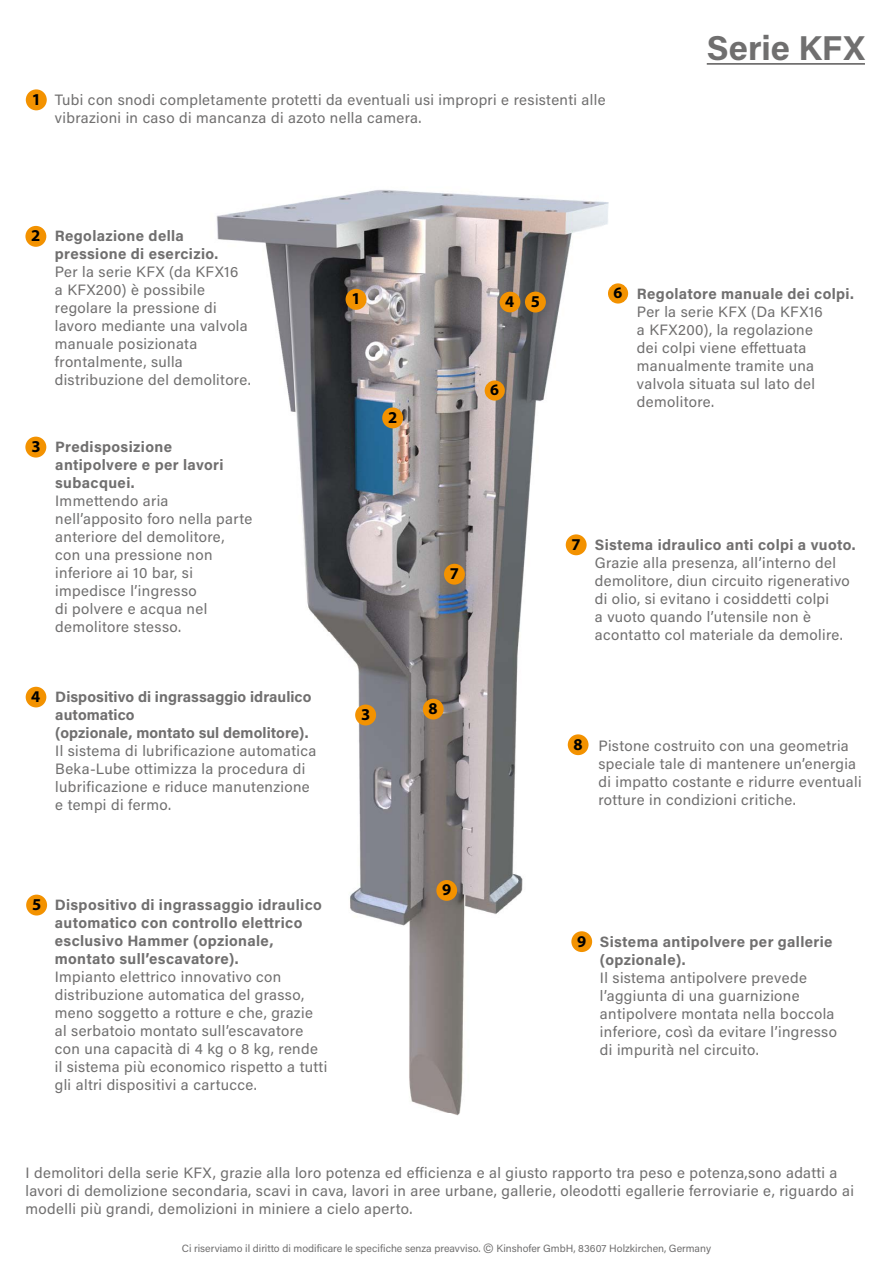
<style>
.page{position:relative;width:893px;height:1263px;background:#fff}
.page>*{position:absolute;margin:0;border:0;box-sizing:border-box;transform-origin:0 0}
.t1{font:700 34.5px "Acumin Pro";letter-spacing:.005em;color:#706f6f}
.t2{font:700 16.65px "Myriad Pro";color:#000}
.t3{font:700 16.5px "Myriad Pro";color:#000}
.t4{font:700 16.05px "Myriad Pro";color:#000}
.t5{font:15px/18px "Acumin Pro";letter-spacing:.025em;color:#706f6f}
.t6{font:700 15px/18px "Acumin Pro";letter-spacing:.02em;color:#706f6f}
.t7{font:10.5px "Acumin Pro";color:#706f6f}
.s1{font-size:13.5px}
</style>
<div class="page">
<img style="left:216px;top:190px;width:413px;height:926px">
<hr style="left:707px;top:63px;width:158px;height:2px;background:#706f6f">
<div style="left:26px;top:89px;width:21px;height:21px;background:#f39200;border-radius:50%"></div>
<div style="left:346px;top:289px;width:21px;height:21px;background:#f39200;border-radius:50%"></div>
<div style="left:25px;top:226px;width:21px;height:21px;background:#f39200;border-radius:50%"></div>
<div style="left:382px;top:407px;width:21px;height:21px;background:#f39200;border-radius:50%"></div>
<div style="left:25px;top:437px;width:21px;height:21px;background:#f39200;border-radius:50%"></div>
<div style="left:355px;top:704px;width:21px;height:21px;background:#f39200;border-radius:50%"></div>
<div style="left:26px;top:687px;width:20px;height:20px;background:#f39200;border-radius:50%"></div>
<div style="left:500px;top:292px;width:20px;height:20px;background:#f39200;border-radius:50%"></div>
<div style="left:26px;top:895px;width:21px;height:20px;background:#f39200;border-radius:50%"></div>
<div style="left:525px;top:292px;width:21px;height:20px;background:#f39200;border-radius:50%"></div>
<div style="left:608px;top:283px;width:20px;height:21px;background:#f39200;border-radius:50%"></div>
<div style="left:485px;top:380px;width:20px;height:21px;background:#f39200;border-radius:50%"></div>
<div style="left:566px;top:534px;width:21px;height:21px;background:#f39200;border-radius:50%"></div>
<div style="left:444px;top:564px;width:21px;height:21px;background:#f39200;border-radius:50%"></div>
<div style="left:568px;top:734px;width:20px;height:21px;background:#f39200;border-radius:50%"></div>
<div style="left:423px;top:699px;width:21px;height:20px;background:#f39200;border-radius:50%"></div>
<div style="left:571px;top:931px;width:21px;height:21px;background:#f39200;border-radius:50%"></div>
<div style="left:436px;top:880px;width:21px;height:21px;background:#f39200;border-radius:50%"></div>
<p class="t2" style="left:32px;top:88px;width:11px">1</p>
<p class="t5" style="left:55px;top:91px;width:552px">Tubi con snodi completamente protetti da eventuali usi impropri e resistenti alle vibrazioni in caso di mancanza di azoto nella camera.</p>
<h1 class="t1" style="left:707px;top:24px;width:160px">Serie KFX</h1>
<p class="t2" style="left:31px;top:225px;width:11px">2</p>
<p class="t6" style="left:55px;top:226px;width:165px">Regolazione della pressione di esercizio.</p>
<p class="t5" style="left:55px;top:262px;width:197px">Per la serie KFX (da KFX16<br>a KFX200) è possibile regolare la pressione di lavoro mediante una valvola manuale posizionata frontalmente, sulla distribuzione del demolitore.</p>
<p class="t2" style="left:352px;top:288px;width:11px">1</p>
<p class="t3" style="left:505px;top:291px;width:11px">4</p>
<p class="t2" style="left:531px;top:291px;width:11px">5</p>
<p class="t4" style="left:490px;top:379px;width:10px">6</p>
<p class="t4" style="left:613px;top:282px;width:10px">6</p>
<p class="t6" style="left:637px;top:284px;width:218px">Regolatore manuale dei colpi.</p>
<p class="t5" style="left:637px;top:302px;width:187px">Per la serie KFX (Da KFX16 a KFX200), la regolazione dei colpi viene effettuata manualmente tramite una valvola situata sul lato del demolitore.</p>
<p class="t2" style="left:388px;top:406px;width:11px">2</p>
<p class="t2" style="left:31px;top:436px;width:11px">3</p>
<p class="t6" style="left:55px;top:437px;width:170px">Predisposizione antipolvere e per lavori subacquei.</p>
<p class="t5" style="left:55px;top:491px;width:199px">Immettendo aria nell’apposito foro nella parte anteriore del demolitore, con una pressione non inferiore ai 10 bar, si impedisce l’ingresso<br>di polvere e acqua nel demolitore stesso.</p>
<p class="t3" style="left:450px;top:563px;width:11px">7</p>
<p class="t3" style="left:572px;top:533px;width:11px">7</p>
<p class="t6" style="left:595px;top:535px;width:262px">Sistema idraulico anti colpi a vuoto.</p>
<p class="t5" style="left:595px;top:553px;width:256px">Grazie alla presenza, all’interno del demolitore, diun circuito rigenerativo di olio, si evitano i cosiddetti colpi<br>a vuoto quando l’utensile non è acontatto col materiale da demolire.</p>
<p class="t3" style="left:31px;top:686px;width:11px">4</p>
<p class="t6" style="left:55px;top:687px;width:258px">Dispositivo di ingrassaggio idraulico automatico<br>(opzionale, montato sul demolitore).</p>
<p class="t5" style="left:55px;top:741px;width:263px">Il sistema di lubrificazione automatica Beka-Lube ottimizza la procedura di lubrificazione e riduce manutenzione e tempi di fermo.</p>
<p class="t2" style="left:361px;top:703px;width:11px">3</p>
<p class="t3" style="left:429px;top:698px;width:11px">8</p>
<p class="t3" style="left:573px;top:733px;width:11px">8</p>
<p class="t5" style="left:598px;top:736px;width:265px">Pistone costruito con una geometria speciale tale di mantenere un’energia di impatto costante e ridurre eventuali rotture in condizioni critiche.</p>
<p class="t3" style="left:442px;top:879px;width:11px">9</p>
<p class="t2" style="left:32px;top:893px;width:11px">5</p>
<p class="t6" style="left:55px;top:895px;width:269px">Dispositivo di ingrassaggio idraulico automatico con controllo elettrico esclusivo Hammer (opzionale, montato sull’escavatore).</p>
<p class="t5" style="left:55px;top:967px;width:274px">Impianto elettrico innovativo con distribuzione automatica del grasso, meno soggetto a rotture e che, grazie al serbatoio montato sull’escavatore con una capacità di 4 kg o 8 kg, rende il sistema più economico rispetto a tutti gli altri dispositivi a cartucce.</p>
<p class="t3" style="left:577px;top:930px;width:11px">9</p>
<p class="t6" style="left:600px;top:932px;width:234px">Sistema antipolvere per gallerie (opzionale).</p>
<p class="t5" style="left:600px;top:968px;width:239px">Il sistema antipolvere prevede l’aggiunta di una guarnizione antipolvere montata nella boccola inferiore, così da evitare l’ingresso di impurità nel circuito.</p>
<p class="t5" style="left:26px;top:1163px;width:830px">I demolitori della serie KFX, grazie alla loro potenza ed efficienza e al giusto rapporto tra peso e potenza,sono adatti a lavori di demolizione secondaria, scavi in cava, lavori in aree urbane, gallerie, oleodotti egallerie ferroviarie e, riguardo ai modelli più grandi, demolizioni in miniere a cielo aperto.</p>
<p class="t7" style="left:182px;top:1241px;width:531px">Ci riserviamo il diritto di modificare le specifiche senza preavviso. <span class="s1">©</span> Kinshofer GmbH, 83607 Holzkirchen, Germany</p>
</div>
